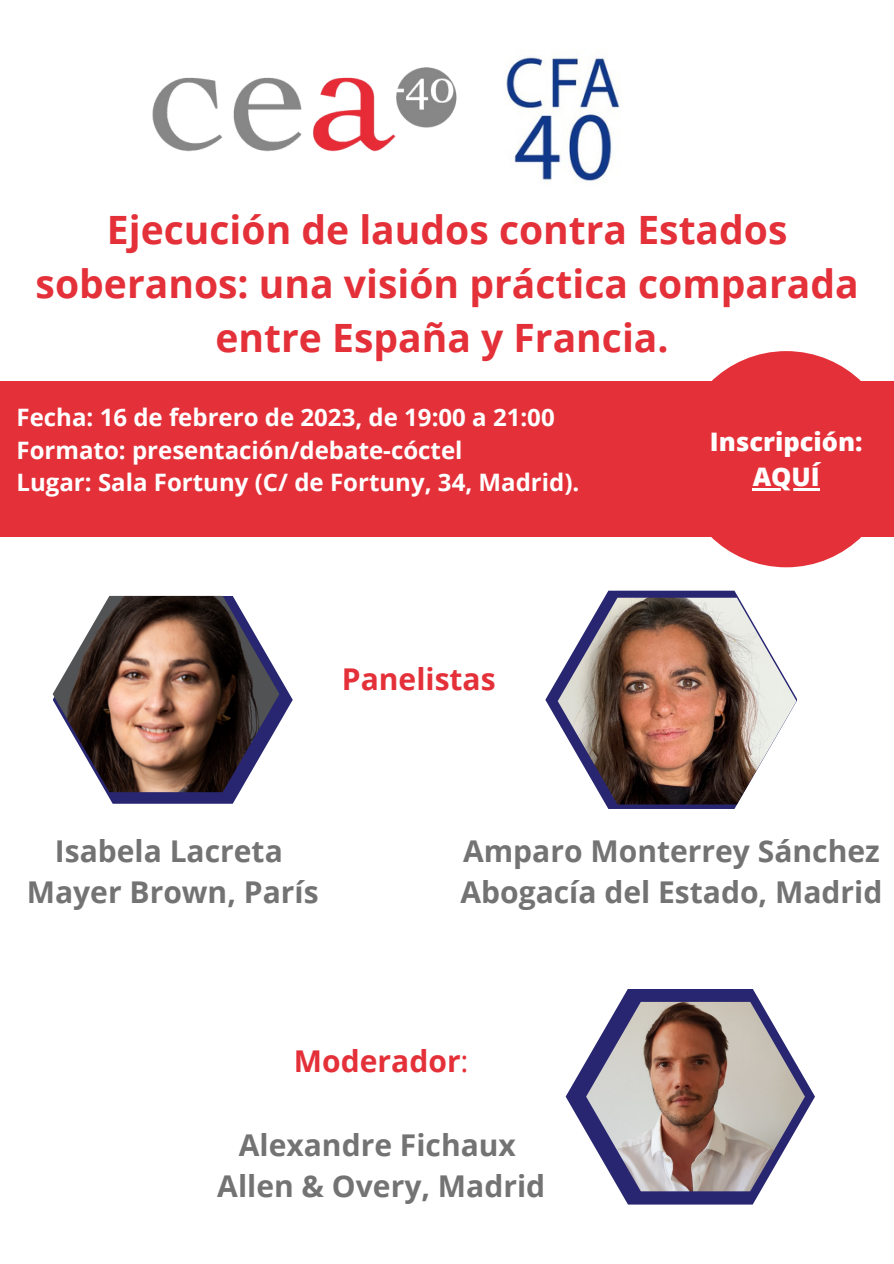
<style>
.page{position:relative;width:894px;height:1264px;background:#fff}
.page>*{position:absolute;margin:0;border:0;box-sizing:border-box;transform-origin:0 0}
.t1{font:700 39px/54px "Open Sans";color:#e43139;text-align:center}
.t2{font:700 30px/41.7px "Open Sans";color:#737373;text-align:center}
.t3{font:700 30px "Open Sans";color:#e43139}
.t4{font:800 25.5px/35px "Open Sans";color:#fff;text-align:center}
.t5{font:700 24px/32.7px "Open Sans";color:#fff}
.s1{font-weight:400}
</style>
<div class="page">
<svg style="left:565px;top:989px;width:249px;height:215px"></svg>
<svg style="left:545px;top:590px;width:252px;height:219px"></svg>
<img style="left:557px;top:597px;width:239px;height:207px">
<img style="left:586px;top:1001px;width:218px;height:190px">
<svg style="left:106px;top:676px;width:186px;height:127px"></svg>
<img style="left:53px;top:596px;width:226px;height:196px">
<div style="left:0;top:381px;width:893px;height:155px;background:#e43139"></div>
<img style="left:506px;top:56px;width:114px;height:126px">
<div style="left:678px;top:351px;width:215px;height:216px;background:#e43139;border-radius:50%"></div>
<hr style="left:752px;top:488px;width:67px;height:3px;background:#fff">
<img style="left:152px;top:67px;width:305px;height:85px">
<h1 class="t1" style="left:36px;top:202px;width:824px">Ejecución de laudos contra Estados soberanos: una visión práctica comparada entre España y Francia.</h1>
<p class="t5" style="left:17px;top:400px;width:564px">Fecha: 16 de febrero de 2023, de 19:00 a 21:00<br>Formato: presentación/debate-cóctel<br>Lugar: Sala Fortuny (C/ de Fortuny, 34, Madrid).</p>
<p class="t3" style="left:342px;top:657px;width:155px">Panelistas</p>
<p class="t4" style="left:709px;top:424px;width:154px">Inscripción:<br>AQUÍ</p>
<p class="t2" style="left:27px;top:829px;width:293px">Isabela Lacreta<br>Mayer Brown, París</p>
<p class="t2" style="left:460px;top:829px;width:423px;text-align:left">Amparo Monterrey Sánchez<br>Abogacía del Estado, Madrid</p>
<p class="t3" style="left:294px;top:1040px;width:176px">Moderador<span class="s1">:</span></p>
<p class="t2" style="left:217px;top:1123px;width:329px">Alexandre Fichaux<br>Allen &amp; Overy, Madrid</p>
</div>
